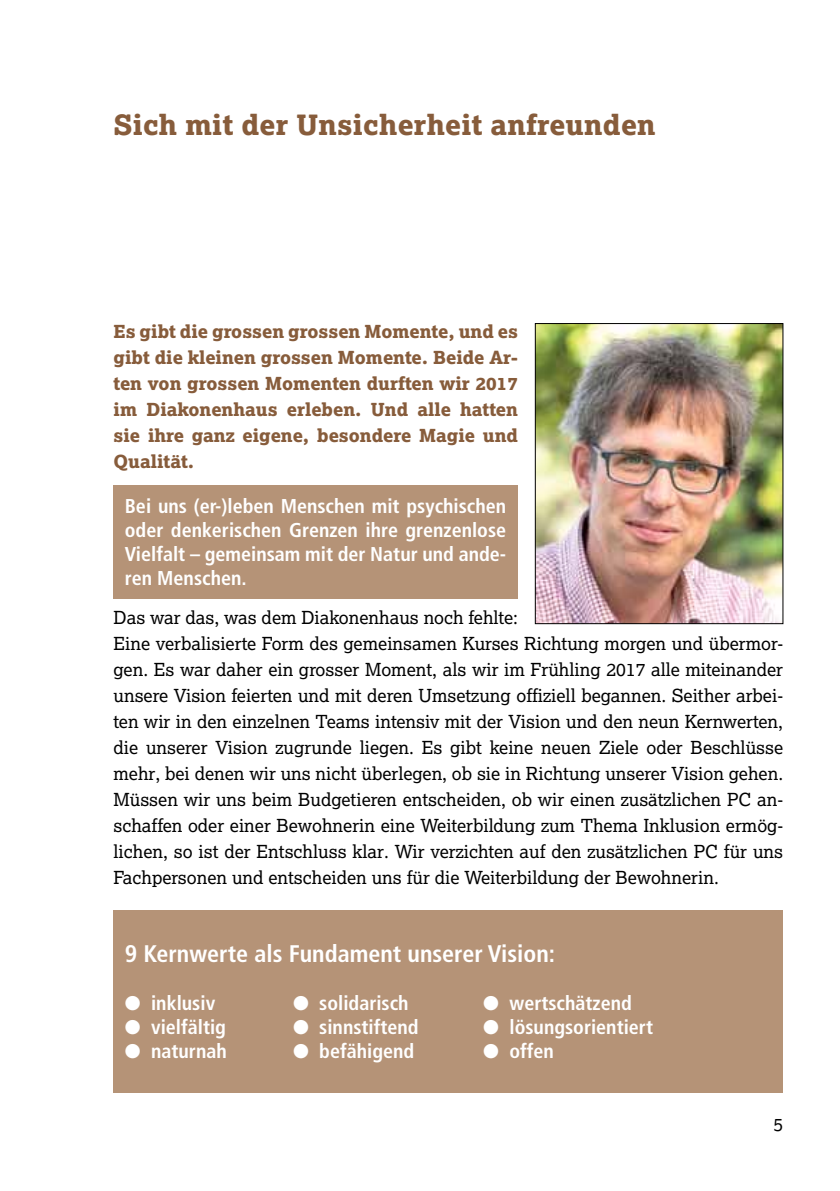
<style>
.page{position:relative;width:840px;height:1191px;background:#fff}
.page>*{position:absolute;margin:0;border:0;box-sizing:border-box;transform-origin:0 0}
.t1{font:800 28px "Lexia";letter-spacing:.01em;color:#875c3b}
.t2{font:700 condensed 24px "Frutiger";color:#fff}
.t3{font:700 condensed 20px/24px "Frutiger";color:#fff;text-align:justify}
.t4{font:18px/26px "Lexia";color:#000}
.t5{font:800 18px/26px "Lexia";color:#875c3b;text-align:justify}
</style>
<div class="page">
<img style="left:536px;top:325px;width:244px;height:297px">
<div style="left:534px;top:323px;width:248px;height:301px;border:1px solid #000"></div>
<div style="left:113px;top:485px;width:404px;height:113px;background:#b59377"></div>
<div style="left:113px;top:910px;width:669px;height:182px;background:#b59377"></div>
<h1 class="t1" style="left:113px;top:106px;width:543px">Sich mit der Unsicherheit anfreunden</h1>
<p class="t5" style="left:113px;top:318px;width:406px">Es gibt die grossen grossen Momente, und es gibt die kleinen grossen Momente. Beide Ar&shy;ten von grossen Momenten durften wir 2017 im Diakonenhaus erleben. Und alle hatten sie ihre ganz eigene, besondere Magie und Qualität.</p>
<p class="t3" style="left:125px;top:494px;width:382px">Bei uns (er-)leben Menschen mit psychischen oder denkerischen Grenzen ihre grenzenlose Vielfalt – gemeinsam mit der Natur und ande&shy;ren Menschen.</p>
<p class="t4" style="left:113px;top:604px;width:670px">Das war das, was dem Diakonenhaus noch fehlte:<br>Eine verbalisierte Form des gemeinsamen Kurses Richtung morgen und übermor&shy;gen. Es war daher ein grosser Moment, als wir im Frühling 2017 alle miteinander unsere Vision feierten und mit deren Umsetzung offiziell begannen. Seither arbei&shy;ten wir in den einzelnen Teams intensiv mit der Vision und den neun Kernwerten, die unserer Vision zugrunde liegen. Es gibt keine neuen Ziele oder Beschlüsse mehr, bei denen wir uns nicht überlegen, ob sie in Richtung unserer Vision gehen.<br>Müssen wir uns beim Budgetieren entscheiden, ob wir einen zusätzlichen PC an&shy;schaffen oder einer Bewohnerin eine Weiterbildung zum Thema Inklusion ermög&shy;lichen, so ist der Entschluss klar. Wir verzichten auf den zusätzlichen PC für uns Fachpersonen und entscheiden uns für die Weiterbildung der Bewohnerin.</p>
<h2 class="t2" style="left:125px;top:939px;width:431px">9 Kernwerte als Fundament unserer Vision:</h2>
<p class="t3" style="left:125px;top:991px;width:92px">● inklusiv</p>
<p class="t3" style="left:293px;top:991px;width:117px">● solidarisch</p>
<p class="t3" style="left:483px;top:991px;width:150px">● wertschätzend</p>
<p class="t3" style="left:125px;top:1015px;width:103px">● vielfältig</p>
<p class="t3" style="left:293px;top:1015px;width:127px">● sinnstiftend</p>
<p class="t3" style="left:483px;top:1015px;width:171px">● lösungsorientiert</p>
<p class="t3" style="left:125px;top:1039px;width:103px">● naturnah</p>
<p class="t3" style="left:293px;top:1039px;width:123px">● befähigend</p>
<p class="t3" style="left:483px;top:1039px;width:72px">● offen</p>
<p class="t4" style="left:773px;top:1111px;width:11px">5</p>
</div>
